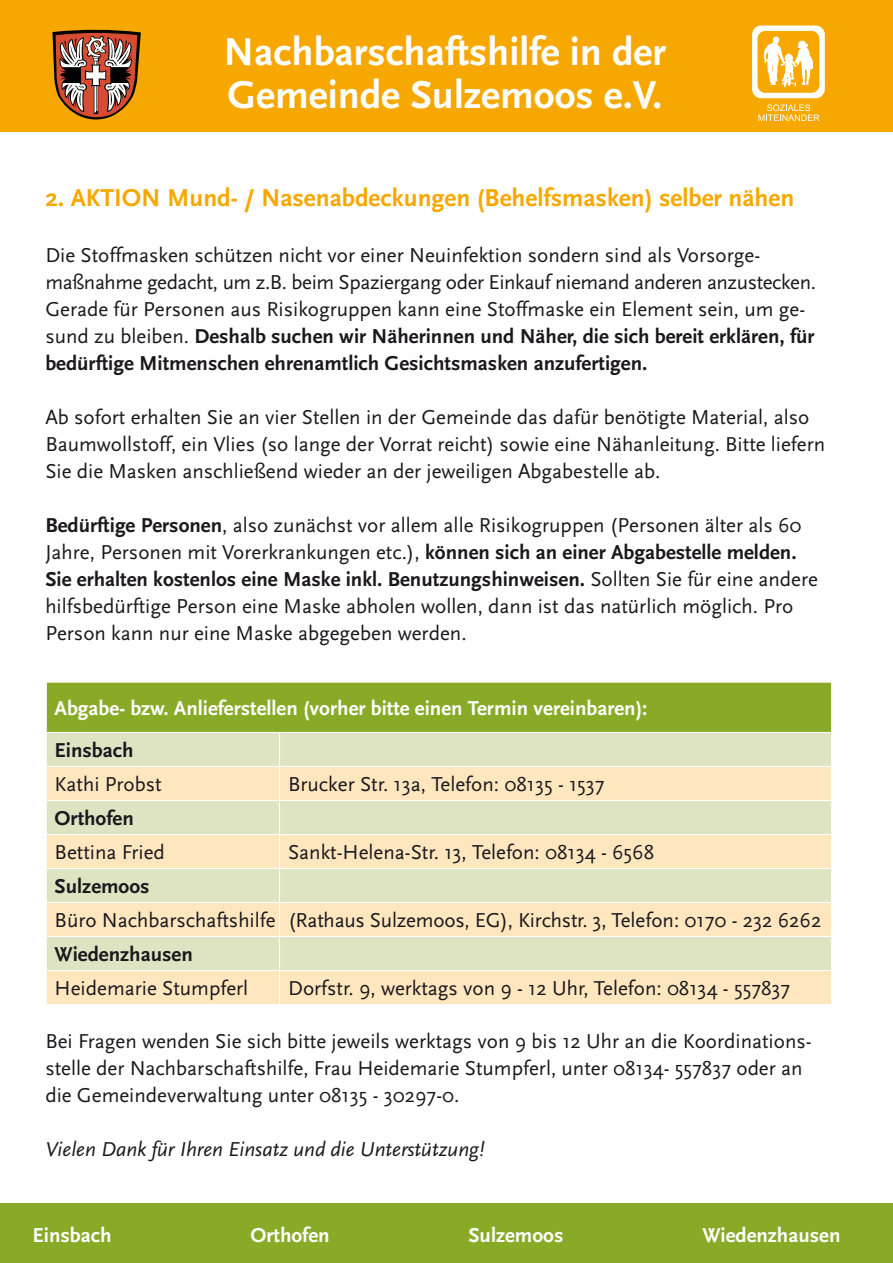
<style>
.page{position:relative;width:893px;height:1263px;background:#fff}
.page>*{position:absolute;margin:0;border:0;box-sizing:border-box;transform-origin:0 0}
.t1{font:700 40.5px/43.5px "Scala Sans";color:#fff}
.t2{font:700 25.5px "Scala Sans";color:#f6a800}
.t3{font:21px/27px "Scala Sans";color:#1a181c}
.t4{font:700 21px "Scala Sans";color:#fff}
.t5{font:italic 21px "Scala Sans";color:#1a181c}
.t6{font:700 21px "Scala Sans";color:#1a181c}
.s1{font-weight:700}
</style>
<div class="page">
<div style="left:0;top:0;width:893px;height:132px;background:#f6a800"></div>
<div style="left:0;top:1203px;width:893px;height:60px;background:#88aa27"></div>
<div style="left:752px;top:26px;width:73px;height:72px;background:#fff;border-radius:9px"></div>
<div style="left:757px;top:31px;width:62px;height:62px;background:#f6a800;border-radius:8px"></div>
<svg style="left:764px;top:37px;width:49px;height:50px"></svg>
<svg style="left:758px;top:104px;width:61px;height:17px"></svg>
<svg style="left:52px;top:29px;width:89px;height:91px"></svg>
<div style="left:46px;top:682px;width:786px;height:50px;background:#88aa27"></div>
<div style="left:47px;top:733px;width:784px;height:33px;background:#dee4c2"></div>
<svg style="left:47px;top:767px;width:784px;height:237px;background:#f0e5c0"></svg>
<hr style="left:45px;top:682px;width:2px;height:50px;background:#fff">
<hr style="left:831px;top:682px;width:2px;height:50px;background:#fff">
<hr style="left:45px;top:682px;width:235px;height:1px;background:#fff">
<hr style="left:280px;top:682px;width:553px;height:1px;background:#fff">
<hr style="left:279px;top:733px;width:1px;height:33px;background:#fff">
<hr style="left:279px;top:767px;width:1px;height:33px;background:#fff">
<hr style="left:47px;top:800px;width:233px;height:1px;background:#fff">
<hr style="left:280px;top:800px;width:551px;height:1px;background:#fff">
<hr style="left:279px;top:801px;width:1px;height:33px;background:#fff">
<hr style="left:47px;top:834px;width:233px;height:1px;background:#fff">
<hr style="left:280px;top:834px;width:551px;height:1px;background:#fff">
<hr style="left:279px;top:835px;width:1px;height:33px;background:#fff">
<hr style="left:47px;top:868px;width:233px;height:1px;background:#fff">
<hr style="left:280px;top:868px;width:551px;height:1px;background:#fff">
<hr style="left:279px;top:869px;width:1px;height:33px;background:#fff">
<hr style="left:47px;top:902px;width:233px;height:1px;background:#fff">
<hr style="left:280px;top:902px;width:551px;height:1px;background:#fff">
<hr style="left:279px;top:903px;width:1px;height:33px;background:#fff">
<hr style="left:47px;top:936px;width:233px;height:1px;background:#fff">
<hr style="left:280px;top:936px;width:551px;height:1px;background:#fff">
<hr style="left:279px;top:937px;width:1px;height:33px;background:#fff">
<hr style="left:47px;top:970px;width:233px;height:1px;background:#fff">
<hr style="left:280px;top:970px;width:551px;height:1px;background:#fff">
<hr style="left:279px;top:971px;width:1px;height:33px;background:#fff">
<h1 class="t1" style="left:224px;top:31px;width:444px">Nachbarschaftshilfe in der<br>Gemeinde Sulzemoos e.V.</h1>
<p class="t2" style="left:45px;top:184px;width:750px">2. AKTION Mund- / Nasenabdeckungen (Behelfsmasken) selber nähen</p>
<p class="t3" style="left:45px;top:242px;width:772px">Die Stoffmasken schützen nicht vor einer Neuinfektion sondern sind als Vorsorge&shy;maßnahme gedacht, um z.B. beim Spaziergang oder Einkauf niemand anderen anzustecken.<br>Gerade für Personen aus Risikogruppen kann eine Stoffmaske ein Element sein, um ge&shy;sund zu bleiben. <span class="s1">Deshalb suchen wir Näherinnen und Näher, die sich bereit erklären, für bedürftige Mitmenschen ehrenamtlich Gesichtsmasken anzufertigen.</span></p>
<p class="t3" style="left:45px;top:404px;width:781px">Ab sofort erhalten Sie an vier Stellen in der Gemeinde das dafür benötigte Material, also<br>Baumwollstoff, ein Vlies (so lange der Vorrat reicht) sowie eine Nähanleitung. Bitte liefern<br>Sie die Masken anschließend wieder an der jeweiligen Abgabestelle ab.</p>
<p class="t3" style="left:45px;top:512px;width:774px"><span class="s1">Bedürftige Personen</span>, also zunächst vor allem alle Risikogruppen (Personen älter als 60<br>Jahre, Personen mit Vorerkrankungen etc.), <span class="s1">können sich an einer Abgabestelle melden.<br>Sie erhalten kostenlos eine Maske inkl. Benutzungshinweisen.</span> Sollten Sie für eine andere hilfsbedürftige Person eine Maske abholen wollen, dann ist das natürlich möglich. Pro Person kann nur eine Maske abgegeben werden.</p>
<p class="t4" style="left:55px;top:697px;width:594px">Abgabe- bzw. Anlieferstellen (vorher bitte einen Termin vereinbaren):</p>
<p class="t6" style="left:55px;top:739px;width:80px">Einsbach</p>
<p class="t3" style="left:55px;top:771px;width:109px">Kathi Probst</p>
<p class="t3" style="left:288px;top:771px;width:318px">Brucker Str. 13a, Telefon: 08135 - 1537</p>
<p class="t6" style="left:55px;top:807px;width:81px">Orthofen</p>
<p class="t3" style="left:55px;top:839px;width:112px">Bettina Fried</p>
<p class="t3" style="left:288px;top:839px;width:368px">Sankt-Helena-Str. 13, Telefon: 08134 - 6568</p>
<p class="t6" style="left:55px;top:875px;width:97px">Sulzemoos</p>
<p class="t3" style="left:55px;top:907px;width:768px">Büro Nachbarschaftshilfe (Rathaus Sulzemoos, EG), Kirchstr. 3, Telefon: 0170 - 232 6262</p>
<p class="t6" style="left:55px;top:943px;width:140px">Wiedenzhausen</p>
<p class="t3" style="left:55px;top:975px;width:195px">Heidemarie Stumpferl</p>
<p class="t3" style="left:288px;top:975px;width:504px">Dorfstr. 9, werktags von 9 - 12 Uhr, Telefon: 08134 - 557837</p>
<p class="t3" style="left:45px;top:1028px;width:768px">Bei Fragen wenden Sie sich bitte jeweils werktags von 9 bis 12 Uhr an die Koordinations&shy;stelle der Nachbarschaftshilfe, Frau Heidemarie Stumpferl, unter 08134- 557837 oder an die Gemeindeverwaltung unter 08135 - 30297-0.</p>
<p class="t5" style="left:45px;top:1138px;width:441px">Vielen Dank für Ihren Einsatz und die Unterstützung!</p>
<p class="t4" style="left:33px;top:1223px;width:80px">Einsbach</p>
<p class="t4" style="left:250px;top:1223px;width:81px">Orthofen</p>
<p class="t4" style="left:468px;top:1223px;width:97px">Sulzemoos</p>
<p class="t4" style="left:702px;top:1223px;width:140px">Wiedenzhausen</p>
</div>
